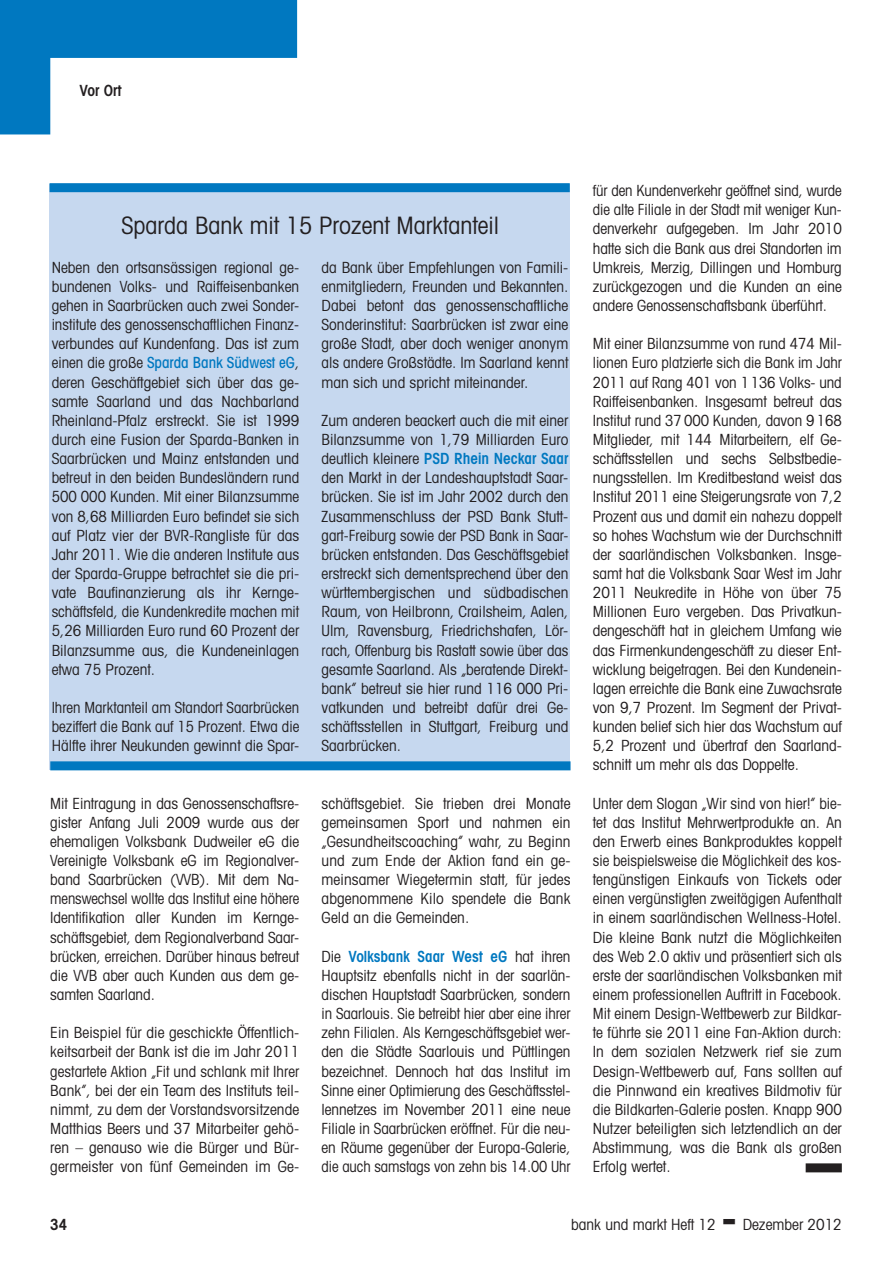
<style>
.page{position:relative;width:893px;height:1273px;background:#fff}
.page>*{position:absolute;margin:0;border:0;box-sizing:border-box;transform-origin:0 0}
.t1{font:condensed 24px "Avant Garde";color:#231f20}
.t2{font:condensed 15.3px/19.2px "Avant Garde";color:#231f20;text-align:justify}
.t3{font:condensed 15.3px/19.2px "Avant Garde";color:#231f20;text-align:justify;scale:.96 1}
.t4{font:600 condensed 15.3px "Avant Garde";color:#231f20}
.s1{font-weight:600;color:#0078c0}
.s2{font-weight:500;color:#0078c0}
</style>
<div class="page">
<div style="left:805px;top:1163px;width:36px;height:9px;background:#231f20"></div>
<div style="left:50px;top:184px;width:519px;height:586px;background:#c6d8ef"></div>
<div style="left:50px;top:761px;width:520px;height:9px;background:#0078c0"></div>
<div style="left:50px;top:183px;width:519px;height:9px;background:#0078c0"></div>
<svg style="left:0;top:0;width:297px;height:134px"></svg>
<p class="t4" style="left:79px;top:81px;width:44px">Vor Ort</p>
<h1 class="t1" style="left:122px;top:211px;width:379px">Sparda Bank mit 15 Prozent Marktanteil</h1>
<p class="t2" style="left:321px;top:257px;width:248px">da Bank über Empfehlungen von Famili&shy;enmitgliedern, Freunden und Bekannten.<br>Dabei betont das genossenschaftliche Sonderinstitut: Saarbrücken ist zwar eine große Stadt, aber doch weniger anonym als andere Großstädte. Im Saarland kennt man sich und spricht miteinander.</p>
<p class="t2" style="left:321px;top:410px;width:248px">Zum anderen beackert auch die mit einer Bilanzsumme von 1,79 Milliarden Euro deutlich kleinere <span class="s1">PSD Rhein Neckar Saar </span>den Markt in der Landeshauptstadt Saar&shy;brücken. Sie ist im Jahr 2002 durch den Zusammenschluss der PSD Bank Stutt&shy;gart-Freiburg sowie der PSD Bank in Saar&shy;brücken entstanden. Das Geschäftsgebiet erstreckt sich dementsprechend über den württembergischen und südbadischen Raum, von Heilbronn, Crailsheim, Aalen, Ulm, Ravensburg, Friedrichshafen, Lör&shy;rach, Offenburg bis Rastatt sowie über das gesamte Saarland. Als „beratende Direkt&shy;bank” betreut sie hier rund 116 000 Pri&shy;vatkunden und betreibt dafür drei Ge&shy;schäftsstellen in Stuttgart, Freiburg und Saarbrücken.</p>
<p class="t2" style="left:52px;top:257px;width:249px">Neben den ortsansässigen regional ge&shy;bundenen Volks- und Raiffeisenbanken gehen in Saarbrücken auch zwei Sonder&shy;institute des genossenschaftlichen Finanz&shy;verbundes auf Kundenfang. Das ist zum einen die große <span class="s2">Sparda Bank Südwest eG</span>, deren Geschäftgebiet sich über das ge&shy;samte Saarland und das Nachbarland Rheinland-Pfalz erstreckt. Sie ist 1999 durch eine Fusion der Sparda-Banken in Saarbrücken und Mainz entstanden und betreut in den beiden Bundesländern rund 500 000 Kunden. Mit einer Bilanzsumme von 8,68 Milliarden Euro befindet sie sich auf Platz vier der BVR-Rangliste für das Jahr 2011. Wie die anderen Institute aus der Sparda-Gruppe betrachtet sie die pri&shy;vate Baufinanzierung als ihr Kernge&shy;schäftsfeld, die Kundenkredite machen mit 5,26 Milliarden Euro rund 60 Prozent der Bilanzsumme aus, die Kundeneinlagen etwa 75 Prozent.</p>
<p class="t2" style="left:52px;top:697px;width:249px">Ihren Marktanteil am Standort Saarbrücken beziffert die Bank auf 15 Prozent. Etwa die Hälfte ihrer Neukunden gewinnt die Spar-</p>
<p class="t2" style="left:50px;top:793px;width:250px">Mit Eintragung in das Genossenschaftsre&shy;gister Anfang Juli 2009 wurde aus der ehemaligen Volksbank Dudweiler eG die Vereinigte Volksbank eG im Regionalver&shy;band Saarbrücken (VVB). Mit dem Na&shy;menswechsel wollte das Institut eine höhere Identifikation aller Kunden im Kernge&shy;schäftsgebiet, dem Regionalverband Saar&shy;brücken, erreichen. Darüber hinaus betreut die VVB aber auch Kunden aus dem ge&shy;samten Saarland.</p>
<p class="t2" style="left:50px;top:1023px;width:250px">Ein Beispiel für die geschickte Öffentlich&shy;keitsarbeit der Bank ist die im Jahr 2011 gestartete Aktion „Fit und schlank mit Ihrer Bank”, bei der ein Team des Instituts teil&shy;nimmt, zu dem der Vorstandsvorsitzende Matthias Beers und 37 Mitarbeiter gehö&shy;ren – genauso wie die Bürger und Bür&shy;germeister von fünf Gemeinden im Ge-</p>
<p class="t2" style="left:321px;top:793px;width:250px">schäftsgebiet. Sie trieben drei Monate gemeinsamen Sport und nahmen ein „Gesundheitscoaching” wahr, zu Beginn und zum Ende der Aktion fand ein ge&shy;meinsamer Wiegetermin statt, für jedes abgenommene Kilo spendete die Bank Geld an die Gemeinden.</p>
<p class="t2" style="left:321px;top:946px;width:250px">Die <span class="s1">Volksbank Saar West eG</span> hat ihren Hauptsitz ebenfalls nicht in der saarlän&shy;dischen Hauptstadt Saarbrücken, sondern in Saarlouis. Sie betreibt hier aber eine ihrer zehn Filialen. Als Kerngeschäftsgebiet wer&shy;den die Städte Saarlouis und Püttlingen bezeichnet. Dennoch hat das Institut im Sinne einer Optimierung des Geschäftsstel&shy;lennetzes im November 2011 eine neue Filiale in Saarbrücken eröffnet. Für die neu&shy;en Räume gegenüber der Europa-Galerie, die auch samstags von zehn bis 14.00 Uhr</p>
<p class="t3" style="left:592px;top:181px;width:261px">für den Kundenverkehr geöffnet sind, wurde die alte Filiale in der Stadt mit weniger Kun&shy;denverkehr aufgegeben. Im Jahr 2010 hatte sich die Bank aus drei Standorten im Umkreis, Merzig, Dillingen und Homburg zurückgezogen und die Kunden an eine andere Genossenschaftsbank überführt.</p>
<p class="t2" style="left:592px;top:334px;width:250px">Mit einer Bilanzsumme von rund 474 Mil&shy;lionen Euro platzierte sich die Bank im Jahr 2011 auf Rang 401 von 1136 Volks- und Raiffeisenbanken. Insgesamt betreut das Institut rund 37 000 Kunden, davon 9 168<br>Mitglieder, mit 144 Mitarbeitern, elf Ge&shy;schäftsstellen und sechs Selbstbedie&shy;nungsstellen. Im Kreditbestand weist das Institut 2011 eine Steigerungsrate von 7,2<br>Prozent aus und damit ein nahezu doppelt so hohes Wachstum wie der Durchschnitt der saarländischen Volksbanken. Insge&shy;samt hat die Volksbank Saar West im Jahr 2011 Neukredite in Höhe von über 75<br>Millionen Euro vergeben. Das Privatkun&shy;dengeschäft hat in gleichem Umfang wie das Firmenkundengeschäft zu dieser Ent&shy;wicklung beigetragen. Bei den Kundenein&shy;lagen erreichte die Bank eine Zuwachsrate von 9,7 Prozent. Im Segment der Privat&shy;kunden belief sich hier das Wachstum auf 5,2 Prozent und übertraf den Saarland&shy;schnitt um mehr als das Doppelte.</p>
<p class="t2" style="left:592px;top:793px;width:250px">Unter dem Slogan „Wir sind von hier!” bie&shy;tet das Institut Mehrwertprodukte an. An den Erwerb eines Bankproduktes koppelt sie beispielsweise die Möglichkeit des kos&shy;tengünstigen Einkaufs von Tickets oder einen vergünstigten zweitägigen Aufenthalt in einem saarländischen Wellness-Hotel.<br>Die kleine Bank nutzt die Möglichkeiten des Web 2.0 aktiv und präsentiert sich als erste der saarländischen Volksbanken mit einem professionellen Auftritt in Facebook.<br>Mit einem Design-Wettbewerb zur Bildkar&shy;te führte sie 2011 eine Fan-Aktion durch:<br>In dem sozialen Netzwerk rief sie zum Design-Wettbewerb auf, Fans sollten auf die Pinnwand ein kreatives Bildmotiv für die Bildkarten-Galerie posten. Knapp 900<br>Nutzer beteiligten sich letztendlich an der Abstimmung, was die Bank als großen Erfolg wertet.</p>
<p class="t4" style="left:50px;top:1214px;width:19px">34</p>
<p class="t2" style="left:571px;top:1214px;width:146px">bank und markt Heft 12</p>
<p class="t2" style="left:742px;top:1214px;width:101px">Dezember 2012</p>
</div>
